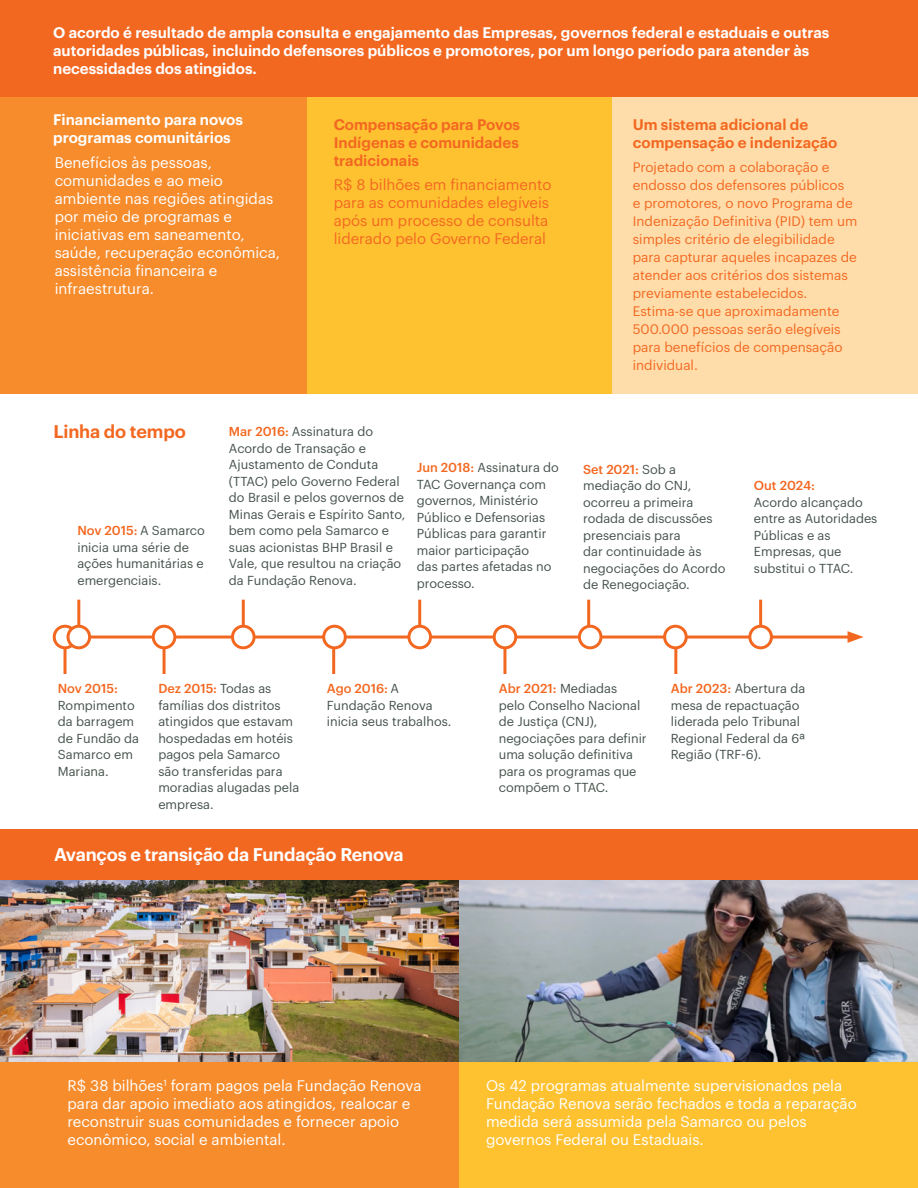
<style>
.page{position:relative;width:918px;height:1188px;background:#fff}
.page>*{position:absolute;margin:0;border:0;box-sizing:border-box;transform-origin:0 0}
.BHP_H2{font:600 18px "Graphik";letter-spacing:-.01em;color:#fff}
.BHP_H2-2{font:600 18px "Graphik";letter-spacing:-.01em;color:#f36821}
.BHP_Body{font:15px/18px "Graphik";color:#fff}
.BHP_Body-2{font:600 15px/18px "Graphik";color:#fff}
.BHP_Body-3{font:15px/18px "Graphik";color:#f36821}
.BHP_Body-4{font:600 15px/18px "Graphik";color:#f36821}
.BHP_Body-5{font:13.5px/18px "Graphik";color:#f36821}
.BHP_Body-6{font:12.75px/16.5px "Graphik";color:#45524b}
.s1{font-weight:500;color:#f36821}
</style>
<div class="page">
<hr style="left:54px;top:636px;width:799px;height:3px;background:#f36821">
<svg style="left:848px;top:631px;width:16px;height:12px"></svg>
<svg style="left:54px;top:626px;width:22px;height:22px"></svg>
<div style="left:53px;top:625px;width:24px;height:24px;border:3px solid #f36821;border-radius:50%"></div>
<div style="left:68px;top:626px;width:22px;height:22px;background:#fff;border-radius:50%"></div>
<div style="left:67px;top:625px;width:24px;height:24px;border:3px solid #f36821;border-radius:50%"></div>
<div style="left:153px;top:626px;width:22px;height:22px;background:#fff;border-radius:50%"></div>
<div style="left:152px;top:625px;width:24px;height:24px;border:3px solid #f36821;border-radius:50%"></div>
<div style="left:232px;top:626px;width:22px;height:22px;background:#fff;border-radius:50%"></div>
<div style="left:231px;top:625px;width:25px;height:24px;border:3px solid #f36821;border-radius:50%"></div>
<div style="left:324px;top:626px;width:21px;height:22px;background:#fff;border-radius:50%"></div>
<div style="left:322px;top:625px;width:25px;height:24px;border:3px solid #f36821;border-radius:50%"></div>
<div style="left:409px;top:626px;width:22px;height:22px;background:#fff;border-radius:50%"></div>
<div style="left:407px;top:625px;width:25px;height:24px;border:3px solid #f36821;border-radius:50%"></div>
<div style="left:494px;top:626px;width:22px;height:22px;background:#fff;border-radius:50%"></div>
<div style="left:493px;top:625px;width:24px;height:24px;border:3px solid #f36821;border-radius:50%"></div>
<div style="left:579px;top:626px;width:22px;height:22px;background:#fff;border-radius:50%"></div>
<div style="left:578px;top:625px;width:24px;height:24px;border:3px solid #f36821;border-radius:50%"></div>
<div style="left:665px;top:626px;width:21px;height:22px;background:#fff;border-radius:50%"></div>
<div style="left:663px;top:625px;width:25px;height:24px;border:3px solid #f36821;border-radius:50%"></div>
<div style="left:750px;top:626px;width:21px;height:22px;background:#fff;border-radius:50%"></div>
<div style="left:748px;top:625px;width:25px;height:24px;border:3px solid #f36821;border-radius:50%"></div>
<hr style="left:64px;top:647px;width:3px;height:27px;background:#f36821">
<hr style="left:163px;top:647px;width:3px;height:27px;background:#f36821">
<hr style="left:503px;top:647px;width:3px;height:27px;background:#f36821">
<hr style="left:77px;top:600px;width:3px;height:26px;background:#f36821">
<hr style="left:242px;top:600px;width:3px;height:26px;background:#f36821">
<hr style="left:418px;top:600px;width:3px;height:26px;background:#f36821">
<hr style="left:587px;top:600px;width:3px;height:26px;background:#f36821">
<hr style="left:332px;top:647px;width:3px;height:27px;background:#f36821">
<hr style="left:674px;top:647px;width:3px;height:27px;background:#f36821">
<hr style="left:759px;top:600px;width:3px;height:26px;background:#f36821">
<div style="left:0;top:0;width:918px;height:99px;background:#f36821"></div>
<div style="left:0;top:1012px;width:459px;height:176px;background:#f68c2c"></div>
<div style="left:459px;top:1012px;width:459px;height:176px;background:#fec231"></div>
<div style="left:0;top:829px;width:918px;height:51px;background:#f36821"></div>
<img style="left:0;top:880px;width:918px;height:181px">
<div style="left:0;top:98px;width:307px;height:296px;background:#f68c2c"></div>
<div style="left:307px;top:98px;width:306px;height:296px;background:#fec231"></div>
<div style="left:613px;top:98px;width:305px;height:296px;background:#feddaa"></div>
<h3 class="BHP_Body-2" style="left:53px;top:22px;width:778px">O acordo é resultado de ampla consulta e engajamento das Empresas, governos federal e estaduais e outras autoridades públicas, incluindo defensores públicos e promotores, por um longo período para atender às necessidades dos atingidos.</h3>
<h3 class="BHP_Body-2" style="left:53px;top:110px;width:191px">Financiamento para novos programas comunitários</h3>
<h3 class="BHP_Body-4" style="left:334px;top:114px;width:188px;text-align:justify">Compensação para Povos Indígenas e comunidades tradicionais</h3>
<h3 class="BHP_Body" style="left:55px;top:152px;width:227px">Benefícios às pessoas, comunidades e ao meio ambiente nas regiões atingidas por meio de programas e iniciativas em saneamento, saúde, recuperação econômica, assistência financeira e infraestrutura.</h3>
<h3 class="BHP_Body-3" style="left:334px;top:174px;width:219px">R$ 8 bilhões em financiamento para as comunidades elegíveis após um processo de consulta liderado pelo Governo Federal</h3>
<p class="BHP_H2-2" style="left:54px;top:418px;width:134px">Linha do tempo</p>
<h3 class="BHP_Body-6" style="left:77px;top:522px;width:129px"><span class="s1">Nov 2015:</span> A Samarco inicia uma série de ações humanitárias e emergenciais.</h3>
<h3 class="BHP_Body-6" style="left:229px;top:422px;width:178px"><span class="s1">Mar 2016:</span> Assinatura do<br>Acordo de Transação e<br>Ajustamento de Conduta (TTAC) pelo Governo Federal do Brasil e pelos governos de<br>Minas Gerais e Espírito Santo, bem como pela Samarco e suas acionistas BHP Brasil e<br>Vale, que resultou na criação da Fundação Renova.</h3>
<h3 class="BHP_Body-6" style="left:417px;top:458px;width:144px"><span class="s1">Jun 2018:</span> Assinatura do<br>TAC Governança com governos, Ministério<br>Público e Defensorias<br>Públicas para garantir maior participação<br>das partes afetadas no processo.</h3>
<h3 class="BHP_Body-4" style="left:633px;top:114px;width:206px">Um sistema adicional de compensação e indenização</h3>
<h3 class="BHP_Body-5" style="left:633px;top:157px;width:226px">Projetado com a colaboração e endosso dos defensores públicos<br>e promotores, o novo Programa de<br>Indenização Definitiva (PID) tem um simples critério de elegibilidade para capturar aqueles incapazes de atender aos critérios dos sistemas previamente estabelecidos.<br>Estima-se que aproximadamente<br>500.000 pessoas serão elegíveis para benefícios de compensação individual.</h3>
<h3 class="BHP_Body-6" style="left:583px;top:460px;width:144px"><span class="s1">Set 2021:</span> Sob a mediação do CNJ, ocorreu a primeira rodada de discussões presenciais para<br>dar continuidade às negociações do Acordo de Renegociação.</h3>
<h3 class="BHP_Body-6" style="left:754px;top:476px;width:125px"><span class="s1">Out 2024:<br></span>Acordo alcançado entre as Autoridades<br>Públicas e as<br>Empresas, que substitui o TTAC.</h3>
<h3 class="BHP_Body-6" style="left:58px;top:679px;width:83px"><span class="s1">Nov 2015:<br></span>Rompimento da barragem de Fundão da<br>Samarco em<br>Mariana.</h3>
<h3 class="BHP_Body-6" style="left:158px;top:679px;width:142px"><span class="s1">Dez 2015:</span> Todas as famílias dos distritos atingidos que estavam hospedadas em hotéis pagos pela Samarco são transferidas para moradias alugadas pela empresa.</h3>
<h3 class="BHP_Body-6" style="left:327px;top:679px;width:126px"><span class="s1">Ago 2016:</span> A<br>Fundação Renova inicia seus trabalhos.</h3>
<p class="BHP_H2" style="left:54px;top:841px;width:351px">Avanços e transição da Fundação Renova</p>
<h3 class="BHP_Body-6" style="left:499px;top:679px;width:149px"><span class="s1">Abr 2021:</span> Mediadas<br>pelo Conselho Nacional de Justiça (CNJ), negociações para definir uma solução definitiva para os programas que compõem o TTAC.</h3>
<h3 class="BHP_Body-6" style="left:671px;top:679px;width:136px"><span class="s1">Abr 2023:</span> Abertura da mesa de repactuação liderada pelo Tribunal<br>Regional Federal da 6ª<br>Região (TRF-6).</h3>
<h3 class="BHP_Body" style="left:68px;top:1075px;width:355px">R$ 38 bilhões<sup>1</sup> foram pagos pela Fundação Renova para dar apoio imediato aos atingidos, realocar e reconstruir suas comunidades e fornecer apoio econômico, social e ambiental.</h3>
<h3 class="BHP_Body" style="left:486px;top:1075px;width:372px">Os 42 programas atualmente supervisionados pela Fundação Renova serão fechados e toda a reparação medida será assumida pela Samarco ou pelos governos Federal ou Estaduais.</h3>
</div>
